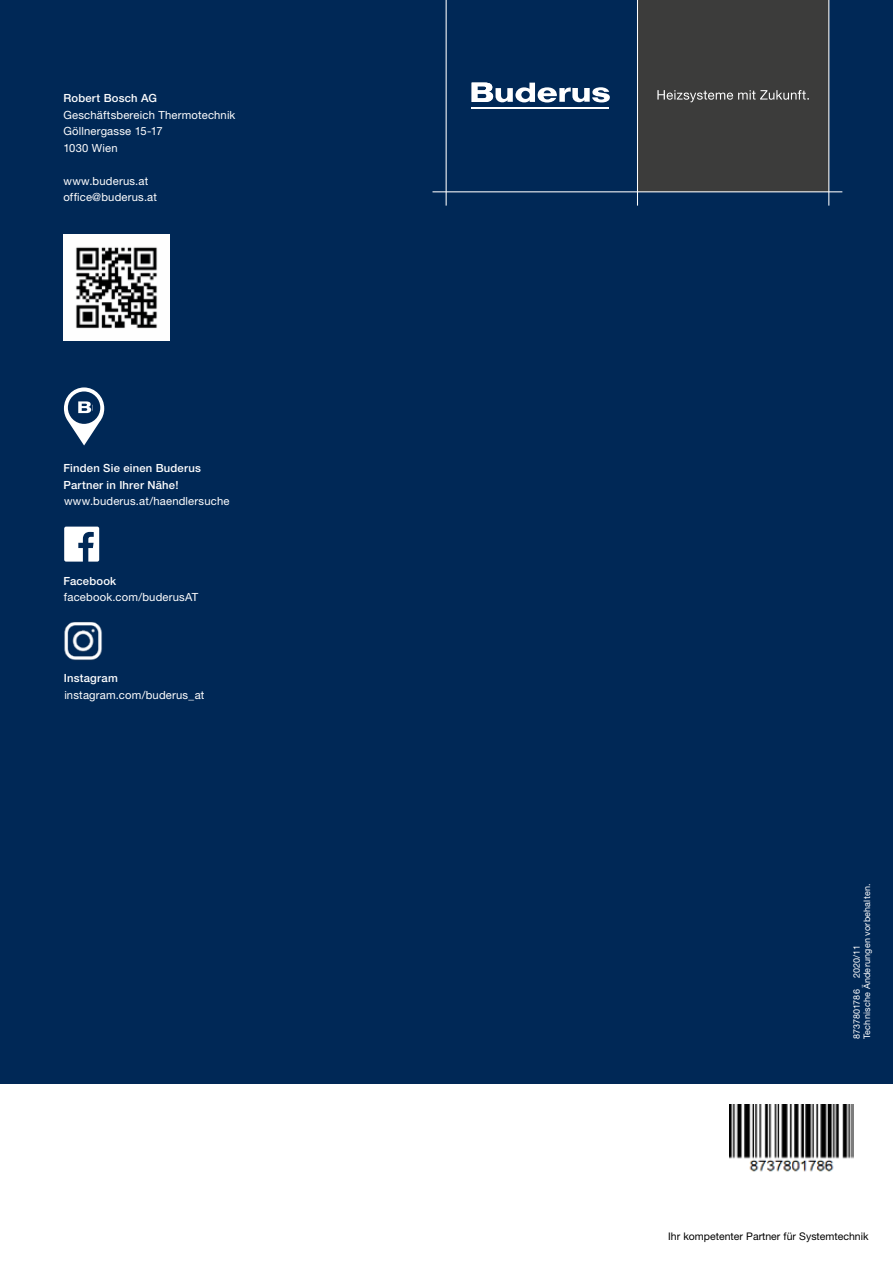
<style>
.page{position:relative;width:893px;height:1263px;background:#002856}
.page>*{position:absolute;margin:0;border:0;box-sizing:border-box;transform-origin:0 0}
.t1{font:11.25px/16.5px "Helvetica Neue LT Pro";letter-spacing:.015em;color:#fff}
.t2{font:500 11.25px/16.5px "Helvetica Neue LT Pro";letter-spacing:.02em;color:#fff}
.t3{font:10.5px "Helvetica Neue LT Pro";color:#000}
.t4{font:9px/10.5px "Helvetica Neue LT Pro";letter-spacing:.02em;color:#fff}
</style>
<div class="page">
<img style="left:64px;top:622px;width:39px;height:39px">
<div style="left:637px;top:0;width:192px;height:192px;background:#3c3c3b"></div>
<hr style="left:446px;top:0;width:1px;height:206px;background:#fff">
<hr style="left:637px;top:0;width:1px;height:206px;background:#fff">
<hr style="left:432px;top:191px;width:410px;height:1px;background:#fff">
<hr style="left:828px;top:0;width:1px;height:206px;background:#fff">
<div style="left:0;top:1085px;width:893px;height:178px;background:#fff"></div>
<img style="left:729px;top:1105px;width:124px;height:67px">
<svg style="left:657px;top:90px;width:152px;height:12px"></svg>
<svg style="left:64px;top:387px;width:40px;height:58px"></svg>
<svg style="left:64px;top:527px;width:35px;height:35px"></svg>
<img style="left:63px;top:234px;width:107px;height:107px">
<hr style="left:472px;top:108px;width:137px;height:1px;background:#fff">
<svg style="left:472px;top:82px;width:138px;height:21px"></svg>
<p class="t2" style="left:63px;top:90px;width:95px">Robert Bosch AG</p>
<p class="t1" style="left:63px;top:106px;width:174px">Geschäftsbereich Thermotechnik<br>Göllnergasse 15-17<br>1030 Wien</p>
<p class="t1" style="left:63px;top:172px;width:95px">www.buderus.at office@buderus.at</p>
<p class="t2" style="left:63px;top:460px;width:139px">Finden Sie einen Buderus<br>Partner in Ihrer Nähe!</p>
<p class="t1" style="left:64px;top:493px;width:167px">www.buderus.at/haendlersuche</p>
<p class="t2" style="left:63px;top:572px;width:54px">Facebook</p>
<p class="t1" style="left:64px;top:589px;width:136px">facebook.com/buderusAT</p>
<p class="t2" style="left:64px;top:670px;width:55px">Instagram</p>
<p class="t1" style="left:64px;top:686px;width:142px">instagram.com/buderus_at</p>
<p class="t4" style="left:851px;top:1039px;width:157px;rotate:-90deg">8737801786 2020/11<br>Technische Änderungen vorbehalten.</p>
<p class="t3" style="left:668px;top:1230px;width:202px">Ihr kompetenter Partner für Systemtechnik</p>
</div>
